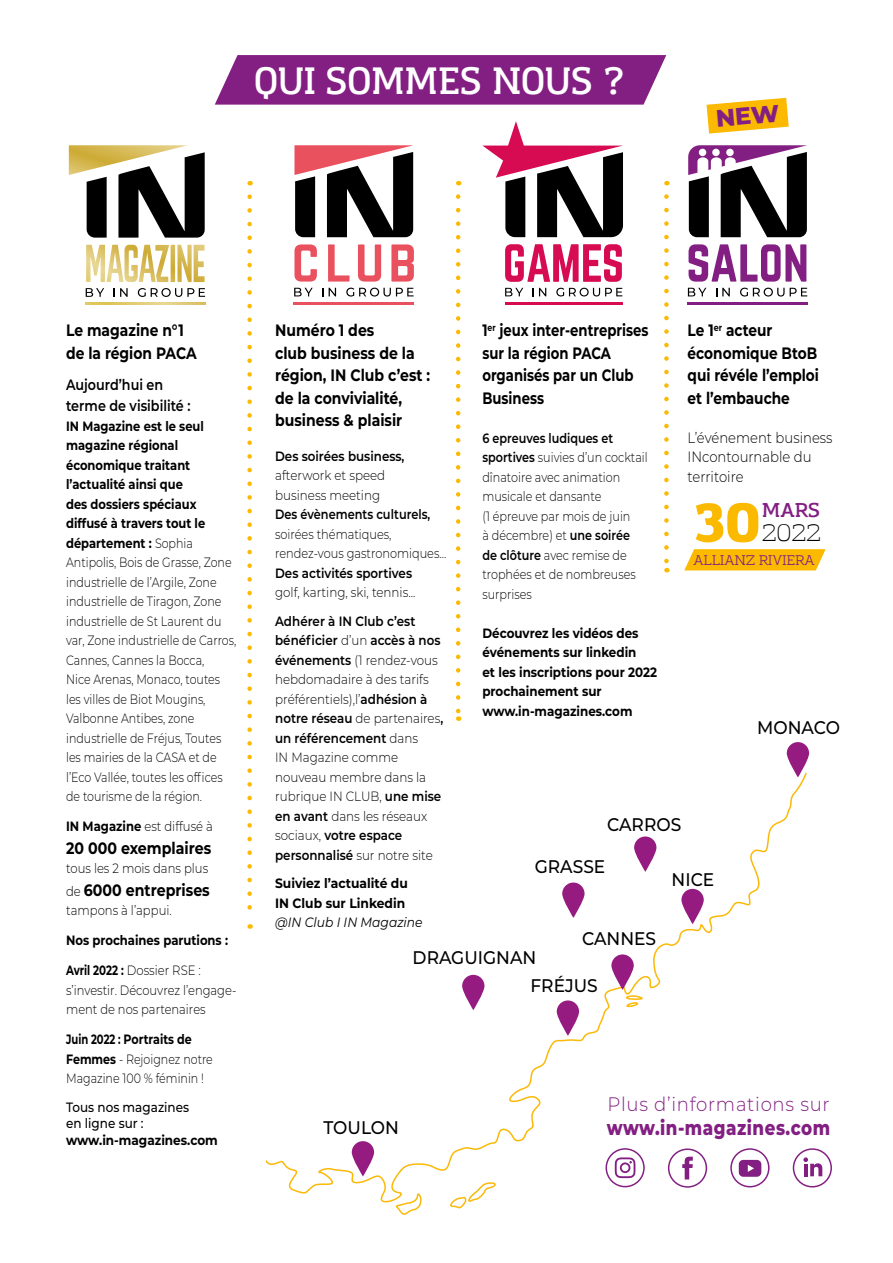
<style>
.page{position:relative;width:893px;height:1263px;background:#fff}
.page>*{position:absolute;margin:0;border:0;box-sizing:border-box;transform-origin:0 0}
.t1{font:900 54.15px "Amazing Grotesk";color:#fbba00;scale:.94 1}
.t2{font:600 37.8px "Amazing Grotesk";color:#fff;scale:.95 1}
.t3{font:300 23.55px "Amazing Grotesk";color:#000}
.t4{font:800 20.25px "Montserrat";letter-spacing:.03em;color:#831f82;scale:.82 1}
.t5{font:600 19.8px "Amazing Grotesk";color:#831f82}
.t6{font:300 19.5px "Montserrat";letter-spacing:.04em;color:#831f82;scale:.93 1}
.t7{font:500 18.3px/27.6px "Montserrat";color:#000;scale:.93 1}
.t8{font:700 16.5px/22.5px "Montserrat";color:#000;scale:.85 1}
.t9{font:700 16.5px/22.5px "Montserrat";color:#000;scale:.8 1}
.t10{font:700 16.5px/22.5px "Montserrat";color:#000;scale:.83 1}
.t11{font:700 16.5px "Montserrat";color:#000;scale:.86 1}
.t12{font:700 16.5px/22.5px "Montserrat";color:#000;scale:.84 1}
.t13{font:300 15px/19.5px "Montserrat";color:#000;scale:.88 1}
.t14{font:600 15px/21px "Montserrat";color:#000;scale:.85 1}
.t15{font:13.95px "Amazing Grotesk";color:#831f82}
.t16{font:300 13.5px/19.5px "Montserrat";color:#000;scale:.82 1}
.t17{font:300 13.5px/19.5px "Montserrat";color:#000;scale:.88 1}
.t18{font:300 13.5px/19.5px "Montserrat";color:#000;scale:.83 1}
.t19{font:300 13.5px/19.5px "Montserrat";color:#000;scale:.86 1}
.t20{font:700 13.5px/19.5px "Montserrat";color:#000;scale:.88 1}
.t21{font:300 13.5px/19.5px "Montserrat";color:#000;scale:.84 1}
.t22{font:600 13.5px "Montserrat";color:#000;scale:.88 1}
.t23{font:700 13.5px/19.5px "Montserrat";color:#000;scale:.91 1}
.t24{font:500 13.5px/16.5px "Montserrat";color:#000;scale:.89 1}
.t25{font:700 13.5px "Montserrat";color:#000;scale:.86 1}
.t26{font:600 13.5px "Montserrat";color:#000;scale:.84 1}
.t27{font:700 13.5px "Montserrat";color:#000;scale:.89 1}
.t28{font:italic 13.5px "Montserrat";color:#000;scale:.91 1}
.s1{font-weight:700}
.s2{font-weight:300;font-size:13.5px}
.s3{font-weight:600}
</style>
<div class="page">
<svg style="left:266px;top:773px;width:541px;height:430px"></svg>
<svg style="left:394px;top:1192px;width:29px;height:23px"></svg>
<svg style="left:447px;top:1180px;width:53px;height:29px"></svg>
<svg style="left:622px;top:995px;width:27px;height:12px"></svg>
<svg style="left:462px;top:975px;width:22px;height:35px"></svg>
<svg style="left:352px;top:1141px;width:22px;height:35px"></svg>
<svg style="left:557px;top:1000px;width:22px;height:36px"></svg>
<svg style="left:611px;top:954px;width:23px;height:36px"></svg>
<svg style="left:681px;top:889px;width:23px;height:35px"></svg>
<svg style="left:562px;top:882px;width:23px;height:36px"></svg>
<svg style="left:634px;top:836px;width:22px;height:36px"></svg>
<svg style="left:787px;top:742px;width:22px;height:35px"></svg>
<svg style="left:215px;top:55px;width:451px;height:50px"></svg>
<svg style="left:684px;top:549px;width:142px;height:21px"></svg>
<svg style="left:85px;top:302px;width:120px;height:2px"></svg>
<svg style="left:86px;top:288px;width:18px;height:9px"></svg>
<svg style="left:114px;top:288px;width:14px;height:9px"></svg>
<svg style="left:138px;top:288px;width:67px;height:9px"></svg>
<svg style="left:86px;top:245px;width:119px;height:37px"></svg>
<svg style="left:294px;top:145px;width:119px;height:92px"></svg>
<hr style="left:294px;top:302px;width:120px;height:2px;background:#ea515f">
<svg style="left:294px;top:288px;width:19px;height:8px"></svg>
<svg style="left:329px;top:288px;width:7px;height:8px"></svg>
<svg style="left:346px;top:288px;width:68px;height:9px"></svg>
<svg style="left:294px;top:244px;width:23px;height:38px"></svg>
<svg style="left:328px;top:244px;width:21px;height:38px"></svg>
<svg style="left:358px;top:244px;width:23px;height:38px"></svg>
<svg style="left:391px;top:244px;width:23px;height:38px"></svg>
<svg style="left:688px;top:244px;width:118px;height:38px"></svg>
<hr style="left:688px;top:302px;width:120px;height:2px;background:#831f82">
<svg style="left:688px;top:288px;width:18px;height:8px"></svg>
<svg style="left:716px;top:288px;width:14px;height:8px"></svg>
<svg style="left:740px;top:288px;width:67px;height:9px"></svg>
<svg style="left:688px;top:145px;width:119px;height:92px"></svg>
<svg style="left:505px;top:288px;width:18px;height:8px"></svg>
<svg style="left:533px;top:288px;width:13px;height:8px"></svg>
<svg style="left:556px;top:288px;width:66px;height:8px"></svg>
<svg style="left:482px;top:121px;width:141px;height:116px"></svg>
<svg style="left:505px;top:244px;width:117px;height:38px"></svg>
<hr style="left:505px;top:302px;width:118px;height:2px;background:#d60b52">
<svg style="left:793px;top:1148px;width:39px;height:39px"></svg>
<svg style="left:730px;top:1148px;width:39px;height:39px"></svg>
<svg style="left:605px;top:1148px;width:40px;height:39px"></svg>
<svg style="left:668px;top:1148px;width:39px;height:40px"></svg>
<svg style="left:247px;top:197px;width:5px;height:732px"></svg>
<svg style="left:456px;top:197px;width:4px;height:524px"></svg>
<svg style="left:664px;top:196px;width:5px;height:376px"></svg>
<svg style="left:69px;top:145px;width:136px;height:93px"></svg>
<svg style="left:706px;top:98px;width:83px;height:36px"></svg>
<h2 class="t2" style="left:254px;top:58px;width:392px">QUI SOMMES NOUS ?</h2>
<p class="t12" style="left:66px;top:318px;width:157px">Le magazine n°1 de la région PACA</p>
<p class="t14" style="left:66px;top:374px;width:148px">Aujourd’hui en terme de visibilité :</p>
<p class="t16" style="left:66px;top:416px;width:209px"><span class="s1">IN Magazine est le seul magazine régional économique traitant l’actualité ainsi que<br>des dossiers spéciaux diffusé à travers tout le département :</span> Sophia<br>Antipolis, Bois de Grasse, Zone industrielle de l’Argile, Zone industrielle de Tiragon, Zone industrielle de St Laurent du var, Zone industrielle de Carros,<br>Cannes, Cannes la Bocca,<br>Nice Arenas, Monaco, toutes les villes de Biot Mougins,<br>Valbonne Antibes, zone industrielle de Fréjus, Toutes les mairies de la CASA et de l’Eco Vallée, toutes les offices de tourisme de la région.</p>
<p class="t19" style="left:66px;top:816px;width:172px"><span class="s1">IN Magazine</span> est diffusé à</p>
<p class="t11" style="left:66px;top:836px;width:170px">20 000 exemplaires</p>
<p class="t19" style="left:66px;top:858px;width:167px">tous les 2 mois dans plus</p>
<p class="t11" style="left:66px;top:878px;width:169px"><span class="s2">de</span> 6000 entreprises</p>
<p class="t19" style="left:66px;top:900px;width:124px">tampons à l’appui.</p>
<p class="t25" style="left:66px;top:931px;width:190px">Nos prochaines parutions :</p>
<p class="t19" style="left:66px;top:960px;width:200px"><span class="s1">Avril 2022 :</span> Dossier RSE : s’investir. Découvrez l’engage&shy;ment de nos partenaires</p>
<p class="t16" style="left:66px;top:1029px;width:180px"><span class="s1">Juin 2022 : Portraits de<br>Femmes</span> - Rejoignez notre<br>Magazine 100 % féminin !</p>
<p class="t24" style="left:66px;top:1098px;width:140px">Tous nos magazines en ligne sur :</p>
<p class="t27" style="left:66px;top:1130px;width:172px">www.in-magazines.com</p>
<p class="t8" style="left:275px;top:318px;width:184px">Numéro 1 des<br>club business de la région, IN Club c’est : de la convivialité, business &amp; plaisir</p>
<p class="t22" style="left:275px;top:446px;width:149px">Des soirées business,</p>
<p class="t17" style="left:275px;top:465px;width:127px">afterwork et speed business meeting</p>
<p class="t26" style="left:275px;top:505px;width:186px">Des évènements culturels,</p>
<p class="t21" style="left:275px;top:524px;width:205px">soirées thématiques, rendez-vous gastronomiques...</p>
<p class="t22" style="left:275px;top:563px;width:157px">Des activités sportives</p>
<p class="t17" style="left:275px;top:582px;width:161px">golf, karting, ski, tennis...</p>
<p class="t17" style="left:275px;top:611px;width:193px"><span class="s3">Adhérer à IN Club c’est bénéficier</span> d’un <span class="s3">accès à nos événements</span> (1 rendez-vous hebdomadaire à des tarifs préférentiels),l’<span class="s3">adhésion à notre réseau</span> de partenaires<span class="s3">, un référencement</span> dans<br>IN Magazine comme nouveau membre dans la rubrique IN CLUB, <span class="s3">une mise en avant</span> dans les réseaux sociaux, <span class="s3">votre espace personnalisé</span> sur notre site</p>
<p class="t23" style="left:275px;top:873px;width:147px">Suiviez l’actualité du<br>IN Club sur Linkedin</p>
<p class="t28" style="left:275px;top:913px;width:164px">@IN Club I IN Magazine</p>
<p class="t9" style="left:482px;top:318px;width:209px">1<sup>er</sup> jeux inter-entreprises sur la région PACA organisés par un Club<br>Business</p>
<p class="t18" style="left:482px;top:428px;width:201px"><span class="s3">6 epreuves ludiques et sportives</span> suivies d’un cocktail dînatoire avec animation musicale et dansante<br>(1 épreuve par mois de juin<br>à décembre) et <span class="s3">une soirée de clôture</span> avec remise de trophées et de nombreuses surprises</p>
<p class="t20" style="left:482px;top:623px;width:200px">Découvrez les vidéos des événements sur linkedin<br>et les inscriptions pour 2022 prochainement sur www.in-magazines.com</p>
<p class="t10" style="left:688px;top:318px;width:160px">Le 1<sup>er</sup> acteur économique BtoB qui révéle l’emploi et l’embauche</p>
<p class="t13" style="left:688px;top:427px;width:166px">L’événement business<br>INcontournable du territoire</p>
<h3 class="t5" style="left:762px;top:498px;width:60px">MARS</h3>
<h1 class="t1" style="left:693px;top:488px;width:71px">30</h1>
<h3 class="t3" style="left:762px;top:519px;width:60px">2022</h3>
<p class="t15" style="left:693px;top:552px;width:123px">ALLIANZ RIVIERA</p>
<h3 class="t7" style="left:757px;top:713px;width:91px">MONACO</h3>
<h3 class="t7" style="left:607px;top:810px;width:81px">CARROS</h3>
<h3 class="t7" style="left:535px;top:852px;width:77px">GRASSE</h3>
<h3 class="t7" style="left:672px;top:865px;width:47px">NICE</h3>
<h3 class="t7" style="left:582px;top:924px;width:81px">CANNES</h3>
<h3 class="t7" style="left:530px;top:943px;width:74px;text-indent:-118px">DRAGUIGNAN<br>FRÉJUS</h3>
<h3 class="t7" style="left:323px;top:1113px;width:83px">TOULON</h3>
<h3 class="t6" style="left:607px;top:1091px;width:241px">Plus d’informations sur</h3>
<h3 class="t4" style="left:607px;top:1113px;width:274px">www.in-magazines.com</h3>
</div>
